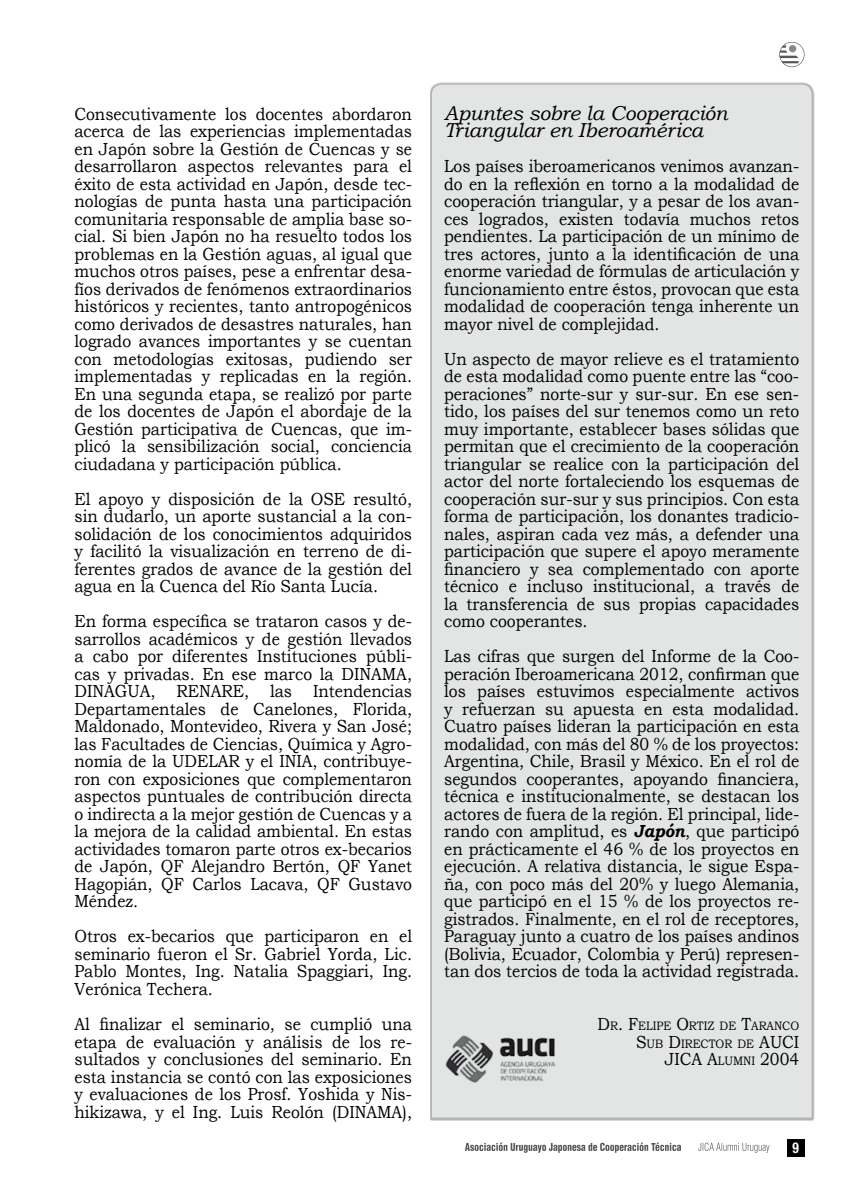
<style>
.page{position:relative;width:844px;height:1191px;background:#fff}
.page>*{position:absolute;margin:0;border:0;box-sizing:border-box;transform-origin:0 0}
.t1{font:italic 20.12px/17.5px "Bookman Old Style";letter-spacing:-.01em;color:#000}
.t2{font:17.5px/17.5px "Bookman Old Style";color:#000;text-align:justify;scale:.9 1}
.t3{font:17.5px "Bookman Old Style";color:#000;scale:.9 1}
.t4{font:700 condensed 14.88px "Helvetica Neue LT Std";color:#fff;scale:.9 1}
.t5{font:12.25px/17.5px "Bookman Old Style";color:#000;scale:.9 1}
.s1{font-weight:700;font-style:italic}
.s2{font-size:17.5px}
.s3{font-size:12.25px}
</style>
<div class="page">
<svg style="left:779px;top:42px;width:25px;height:25px"></svg>
<svg style="left:698px;top:1142px;width:71px;height:10px"></svg>
<svg style="left:465px;top:1142px;width:216px;height:10px"></svg>
<div style="left:786px;top:1138px;width:18px;height:18px;background:#000"></div>
<div style="left:430px;top:83px;width:385px;height:1038px;background:#000;opacity:.3"></div>
<div style="left:432px;top:85px;width:379px;height:1032px;background:#e3e4e4"></div>
<img style="left:444px;top:1024px;width:125px;height:65px">
<p class="t2" style="left:74px;top:105px;width:376px">Consecutivamente los docentes abordaron acerca de las experiencias implementadas en Japón sobre la Gestión de Cuencas y se desarrollaron aspectos relevantes para el éxito de esta actividad en Japón, desde tec&shy;nologías de punta hasta una participación comunitaria responsable de amplia base so&shy;cial. Si bien Japón no ha resuelto todos los problemas en la Gestión aguas, al igual que muchos otros países, pese a enfrentar desa&shy;fíos derivados de fenómenos extraordinarios históricos y recientes, tanto antropogénicos como derivados de desastres naturales, han logrado avances importantes y se cuentan con metodologías exitosas, pudiendo ser implementadas y replicadas en la región.<br>En una segunda etapa, se realizó por parte de los docentes de Japón el abordaje de la Gestión participativa de Cuencas, que im&shy;plicó la sensibilización social, conciencia ciudadana y participación pública.</p>
<p class="t2" style="left:74px;top:490px;width:376px">El apoyo y disposición de la OSE resultó, sin dudarlo, un aporte sustancial a la con&shy;solidación de los conocimientos adquiridos y facilitó la visualización en terreno de di&shy;ferentes grados de avance de la gestión del agua en la Cuenca del Río Santa Lucía.</p>
<p class="t2" style="left:74px;top:612px;width:376px">En forma específica se trataron casos y de&shy;sarrollos académicos y de gestión llevados a cabo por diferentes Instituciones públi&shy;cas y privadas. En ese marco la DINAMA, DINAGUA, RENARE, las Intendencias Departamentales de Canelones, Florida, Maldonado, Montevideo, Rivera y San José; las Facultades de Ciencias, Química y Agro&shy;nomía de la UDELAR y el INIA, contribuye&shy;ron con exposiciones que complementaron aspectos puntuales de contribución directa o indirecta a la mejor gestión de Cuencas y a la mejora de la calidad ambiental. En estas actividades tomaron parte otros ex-becarios de Japón, QF Alejandro Bertón, QF Yanet Hagopián, QF Carlos Lacava, QF Gustavo Méndez.</p>
<p class="t2" style="left:74px;top:927px;width:376px">Otros ex-becarios que participaron en el seminario fueron el Sr. Gabriel Yorda, Lic.<br>Pablo Montes, Ing. Natalia Spaggiari, Ing.<br>Verónica Techera.</p>
<p class="t2" style="left:74px;top:1015px;width:376px">Al finalizar el seminario, se cumplió una etapa de evaluación y análisis de los re&shy;sultados y conclusiones del seminario. En esta instancia se contó con las exposiciones y evaluaciones de los Prosf. Yoshida y Nis&shy;hikizawa, y el Ing. Luis Reolón (DINAMA),</p>
<p class="t1" style="left:444px;top:104px;width:285px">Apuntes sobre la Cooperación<br>Triangular en Iberoamérica</p>
<p class="t2" style="left:444px;top:157px;width:396px">Los países iberoamericanos venimos avanzan&shy;do en la reflexión en torno a la modalidad de cooperación triangular, y a pesar de los avan&shy;ces logrados, existen todavía muchos retos pendientes. La participación de un mínimo de tres actores, junto a la identificación de una enorme variedad de fórmulas de articulación y funcionamiento entre éstos, provocan que esta modalidad de cooperación tenga inherente un mayor nivel de complejidad.</p>
<p class="t2" style="left:444px;top:350px;width:396px">Un aspecto de mayor relieve es el tratamiento de esta modalidad como puente entre las “coo&shy;peraciones” norte-sur y sur-sur. En ese sen&shy;tido, los países del sur tenemos como un reto muy importante, establecer bases sólidas que permitan que el crecimiento de la cooperación triangular se realice con la participación del actor del norte fortaleciendo los esquemas de cooperación sur-sur y sus principios. Con esta forma de participación, los donantes tradicio&shy;nales, aspiran cada vez más, a defender una participación que supere el apoyo meramente financiero y sea complementado con aporte técnico e incluso institucional, a través de la transferencia de sus propias capacidades como cooperantes.</p>
<p class="t2" style="left:444px;top:647px;width:396px">Las cifras que surgen del Informe de la Coo&shy;peración Iberoamericana 2012, confirman que los países estuvimos especialmente activos y refuerzan su apuesta en esta modalidad.<br>Cuatro países lideran la participación en esta modalidad, con más del 80 % de los proyectos:<br>Argentina, Chile, Brasil y México. En el rol de segundos cooperantes, apoyando financiera, técnica e institucionalmente, se destacan los actores de fuera de la región. El principal, lide&shy;rando con amplitud, es <span class="s1">Japón</span>, que participó en prácticamente el 46 % de los proyectos en ejecución. A relativa distancia, le sigue Espa&shy;ña, con poco más del 20% y luego Alemania, que participó en el 15 % de los proyectos re&shy;gistrados. Finalmente, en el rol de receptores, Paraguay junto a cuatro de los países andinos (Bolivia, Ecuador, Colombia y Perú) represen&shy;tan dos tercios de toda la actividad registrada.</p>
<p class="t5" style="left:636px;top:1017px;width:181px;text-indent:-39px"><span class="s2">D</span>R<span class="s2">. F</span>ELIPE <span class="s2">O</span>RTIZ DE <span class="s2">T</span>ARANCO<br><span class="s2">S</span>UB <span class="s2">D</span>IRECTOR DE <span class="s2">AUCI</span></p>
<p class="t3" style="left:664px;top:1047px;width:22px">JICA</p>
<p class="t3" style="left:707px;top:1047px;width:104px">A<span class="s3">LUMNI</span> 2004</p>
<p class="t4" style="left:792px;top:1138px;width:9px">9</p>
</div>
